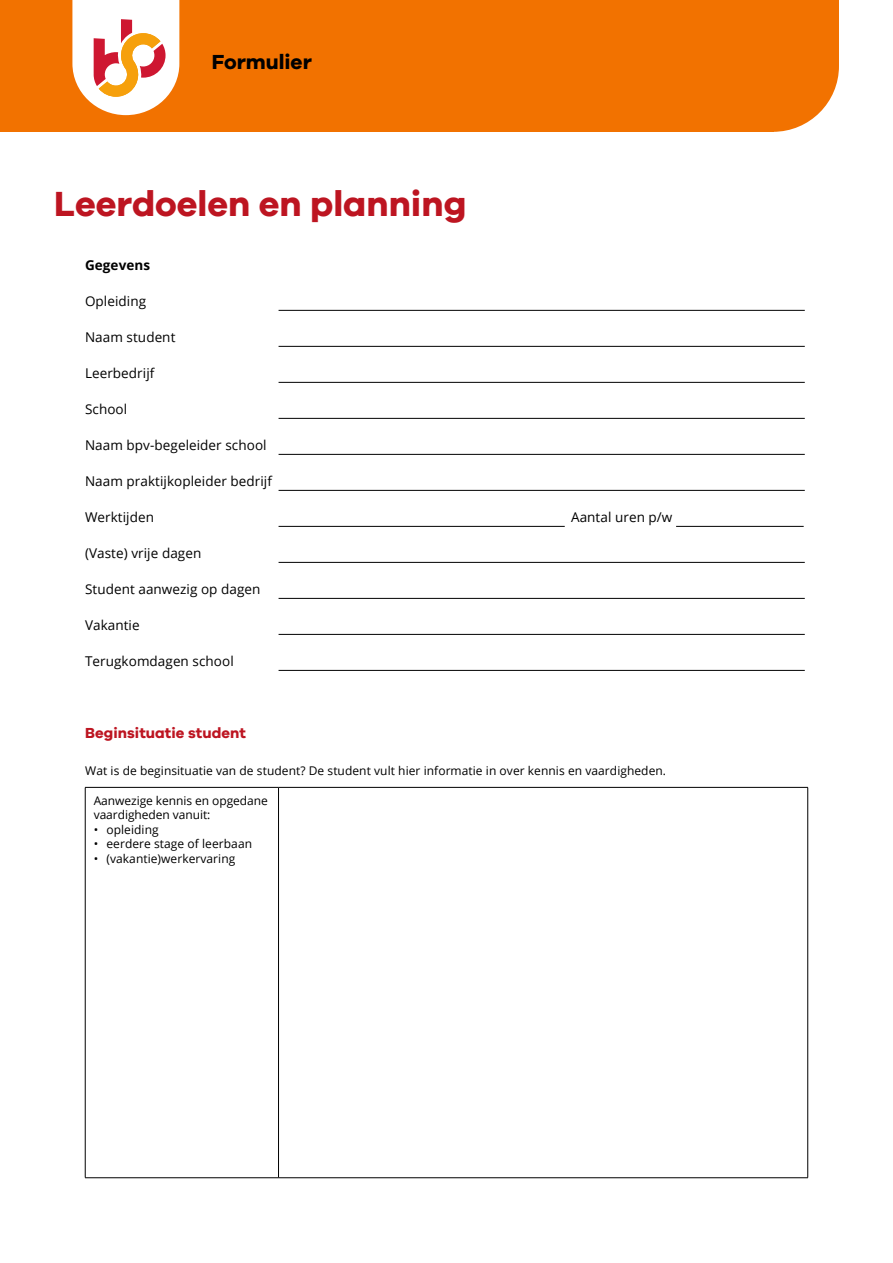
<style>
.page{position:relative;width:893px;height:1263px;background:#fff}
.page>*{position:absolute;margin:0;border:0;box-sizing:border-box;transform-origin:0 0}
.t1{font:700 36px "Galano Grotesque";color:#bd1521}
.t2{font:700 21px "Galano Grotesque";color:#000}
.P_BROOD{font:700 15px "Galano Grotesque";letter-spacing:.005em;color:#bd1521}
.P_BROOD-2{font:13.5px "Open Sans";letter-spacing:.005em;color:#000}
.P_BROOD-3{font:700 13.5px "Open Sans";letter-spacing:.005em;color:#000}
.TABEL_BROOD{font:12px "Open Sans";letter-spacing:.005em;color:#000}
</style>
<div class="page">
<div style="left:0;top:0;width:773px;height:132px;background:#f27200"></div>
<svg style="left:773px;top:0;width:66px;height:132px;background:#f3801a"></svg>
<svg style="left:72px;top:0;width:107px;height:115px;background:#f7d0b9"></svg>
<hr style="left:279px;top:310px;width:526px;height:1px;background:#000">
<hr style="left:279px;top:346px;width:526px;height:1px;background:#000">
<hr style="left:279px;top:382px;width:526px;height:1px;background:#000">
<hr style="left:279px;top:418px;width:526px;height:1px;background:#000">
<hr style="left:279px;top:454px;width:526px;height:1px;background:#000">
<hr style="left:279px;top:490px;width:526px;height:1px;background:#000">
<hr style="left:279px;top:526px;width:286px;height:1px;background:#000">
<hr style="left:676px;top:526px;width:128px;height:1px;background:#000">
<hr style="left:279px;top:562px;width:526px;height:1px;background:#000">
<hr style="left:279px;top:598px;width:526px;height:1px;background:#000">
<hr style="left:279px;top:634px;width:526px;height:1px;background:#000">
<hr style="left:279px;top:670px;width:526px;height:1px;background:#000">
<hr style="left:85px;top:787px;width:1px;height:390px;background:#000">
<hr style="left:278px;top:787px;width:1px;height:390px;background:#000">
<hr style="left:807px;top:787px;width:1px;height:390px;background:#000">
<hr style="left:85px;top:1177px;width:194px;height:1px;background:#000">
<hr style="left:279px;top:1177px;width:529px;height:1px;background:#000">
<hr style="left:85px;top:787px;width:194px;height:1px;background:#000">
<hr style="left:279px;top:787px;width:529px;height:1px;background:#000">
<h2 class="t2" style="left:212px;top:49px;width:102px">Formulier</h2>
<h1 class="t1" style="left:54px;top:182px;width:414px">Leerdoelen en planning</h1>
<p class="P_BROOD-3" style="left:85px;top:256px;width:67px">Gegevens</p>
<p class="P_BROOD-2" style="left:85px;top:292px;width:63px">Opleiding</p>
<p class="P_BROOD-2" style="left:85px;top:328px;width:92px">Naam student</p>
<p class="P_BROOD-2" style="left:85px;top:364px;width:71px">Leerbedrijf</p>
<p class="P_BROOD-2" style="left:85px;top:400px;width:44px">School</p>
<p class="P_BROOD-2" style="left:85px;top:436px;width:183px">Naam bpv-begeleider school</p>
<p class="P_BROOD-2" style="left:85px;top:472px;width:188px">Naam praktijkopleider bedrijf</p>
<p class="P_BROOD-2" style="left:85px;top:508px;width:71px">Werktijden</p>
<p class="P_BROOD-2" style="left:571px;top:508px;width:103px">Aantal uren p/w</p>
<p class="P_BROOD-2" style="left:85px;top:544px;width:118px">(Vaste) vrije dagen</p>
<p class="P_BROOD-2" style="left:85px;top:580px;width:177px">Student aanwezig op dagen</p>
<p class="P_BROOD-2" style="left:85px;top:616px;width:56px">Vakantie</p>
<p class="P_BROOD-2" style="left:85px;top:652px;width:150px">Terugkomdagen school</p>
<p class="P_BROOD" style="left:85px;top:724px;width:162px">Beginsituatie student</p>
<p class="TABEL_BROOD" style="left:85px;top:762px;width:582px">Wat is de beginsituatie van de student? De student vult hier informatie in over kennis en vaardigheden.</p>
<p class="TABEL_BROOD" style="left:94px;top:792px;width:176px">Aanwezige kennis en opgedane</p>
<p class="TABEL_BROOD" style="left:94px;top:807px;width:118px">vaardigheden vanuit:</p>
<p class="TABEL_BROOD" style="left:94px;top:821px;width:66px">• opleiding</p>
<p class="TABEL_BROOD" style="left:94px;top:836px;width:160px">• eerdere stage of leerbaan</p>
<p class="TABEL_BROOD" style="left:94px;top:850px;width:143px">• (vakantie)werkervaring</p>
</div>
